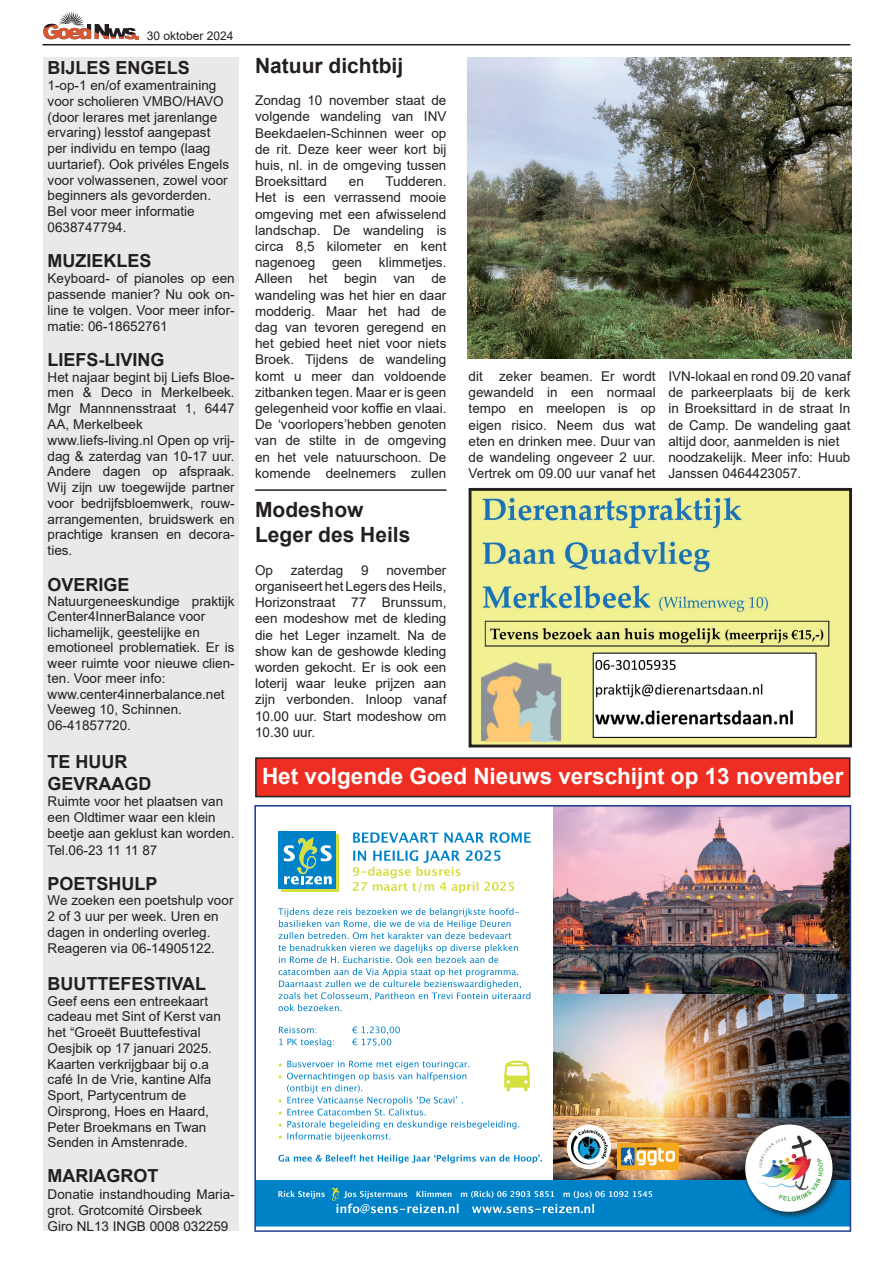
<style>
.page{position:relative;width:893px;height:1263px;background:#fff}
.page>*{position:absolute;margin:0;border:0;box-sizing:border-box;transform-origin:0 0}
.t1{font:700 22.5px "Arial";color:#fff}
.t2{font:700 21px/25.2px "Arial";color:#231f20}
.t3{font:700 18px/21.6px "Arial";color:#231f20}
.t4{font:13.5px/16.2px "Arial";color:#231f20}
.t5{font:12px "Arial";color:#231f20}
</style>
<div class="page">
<hr style="left:43px;top:44px;width:807px;height:1px;background:#231f20">
<svg style="left:43px;top:12px;width:96px;height:27px"></svg>
<div style="left:470px;top:489px;width:381px;height:257px;background:#f2f192"></div>
<div style="left:469px;top:488px;width:383px;height:259px;border:3px solid #231f20"></div>
<img style="left:482px;top:496px;width:348px;height:245px">
<div style="left:678px;top:658px;width:124px;height:19px;background:#fff"></div>
<div style="left:256px;top:758px;width:594px;height:38px;background:#ee2e22"></div>
<div style="left:255px;top:757px;width:595px;height:40px;border:2px solid #231f20"></div>
<img style="left:257px;top:808px;width:591px;height:418px">
<img style="left:618px;top:1143px;width:60px;height:27px">
<div style="left:567px;top:1125px;width:44px;height:44px;background:#fff;border-radius:50%"></div>
<img style="left:570px;top:1128px;width:39px;height:38px">
<div style="left:254px;top:805px;width:597px;height:427px;border:2px solid #253f8e"></div>
<div style="left:43px;top:57px;width:196px;height:1174px;background:#e9e9e9"></div>
<img style="left:467px;top:57px;width:384px;height:301px">
<hr style="left:255px;top:489px;width:191px;height:2px;background:#231f20">
<p class="t5" style="left:147px;top:27px;width:88px">30 oktober 2024</p>
<h3 class="t3" style="left:48px;top:57px;width:144px">BIJLES ENGELS</h3>
<p class="t4" style="left:48px;top:77px;width:183px;line-height:15.8px">1-op-1 en/of examentraining voor scholieren VMBO/HAVO (door lerares met jarenlange ervaring) lesstof aangepast per individu en tempo (laag uurtarief). Ook privéles Engels voor volwassenen, zowel voor beginners als gevorderden.<br>Bel voor meer informatie<br>0638747794.</p>
<h3 class="t3" style="left:48px;top:250px;width:106px">MUZIEKLES</h3>
<p class="t4" style="left:48px;top:270px;width:189px;text-align:justify">Keyboard- of pianoles op een passende manier? Nu ook on&shy;line te volgen. Voor meer infor&shy;matie: 06-18652761</p>
<h3 class="t3" style="left:48px;top:349px;width:119px">LIEFS-LIVING</h3>
<p class="t4" style="left:48px;top:369px;width:189px;line-height:15.8px">Het najaar begint bij Liefs Bloe&shy;men &amp; Deco in Merkelbeek.<br>Mgr Mannnensstraat 1, 6447<br>AA, Merkelbeek www.liefs-living.nl Open op vrij&shy;dag &amp; zaterdag van 10-17 uur.<br>Andere dagen op afspraak.<br>Wij zijn uw toegewijde partner voor bedrijfsbloemwerk, rouw&shy;arrangementen, bruidswerk en prachtige kransen en decora&shy;ties.</p>
<h3 class="t3" style="left:48px;top:574px;width:84px">OVERIGE</h3>
<p class="t4" style="left:48px;top:593px;width:189px;line-height:15.6px">Natuurgeneeskundige praktijk<br>Center4InnerBalance voor lichamelijk, geestelijke en emotioneel problematiek. Er is weer ruimte voor nieuwe clien&shy;ten. Voor meer info: www.center4innerbalance.net<br>Veeweg 10, Schinnen.<br>06-41857720.</p>
<h3 class="t3" style="left:48px;top:751px;width:106px">TE HUUR<br>GEVRAAGD</h3>
<p class="t4" style="left:48px;top:793px;width:188px">Ruimte voor het plaatsen van een Oldtimer waar een klein beetje aan geklust kan worden.<br>Tel.06-23 11 11 87</p>
<h3 class="t3" style="left:48px;top:873px;width:112px">POETSHULP</h3>
<p class="t4" style="left:48px;top:893px;width:187px">We zoeken een poetshulp voor<br>2 of 3 uur per week. Uren en dagen in onderling overleg.<br>Reageren via 06-14905122.</p>
<h3 class="t3" style="left:48px;top:973px;width:160px">BUUTTEFESTIVAL</h3>
<p class="t4" style="left:48px;top:993px;width:175px;line-height:15.8px">Geef eens een entreekaart cadeau met Sint of Kerst van het “Groeët Buuttefestival<br>Oesjbik op 17 januari 2025.<br>Kaarten verkrijgbaar bij o.a café In de Vrie, kantine Alfa<br>Sport, Partycentrum de<br>Oirsprong, Hoes en Haard,<br>Peter Broekmans en Twan<br>Senden in Amstenrade.</p>
<h3 class="t3" style="left:48px;top:1165px;width:112px">MARIAGROT</h3>
<p class="t4" style="left:48px;top:1185px;width:189px">Donatie instandhouding Maria&shy;grot. Grotcomité Oirsbeek<br>Giro NL13 INGB 0008 032259</p>
<h2 class="t2" style="left:255px;top:53px;width:150px">Natuur dichtbij</h2>
<p class="t4" style="left:255px;top:92px;width:193px;text-align:justify">Zondag 10 november staat de volgende wandeling van INV Beekdaelen-Schinnen weer op de rit. Deze keer weer kort bij huis, nl. in de omgeving tussen Broeksittard</p>
<p class="t4" style="left:255px;top:173px;width:193px;text-align:justify;text-indent:130px">Tudderen.<br>Het is een verrassend mooie omgeving met een afwisselend landschap. De wandeling is circa 8,5 kilometer en kent nagenoeg</p>
<p class="t4" style="left:349px;top:173px;width:17px">en</p>
<p class="t4" style="left:255px;top:254px;width:193px;text-align:justify;text-indent:124px">klimmetjes.<br>Alleen het begin van de wandeling was het hier en daar modderig. Maar het had de dag van tevoren geregend en het gebied heet niet voor niets Broek. Tijdens de wandeling komt u meer dan voldoende zitbanken tegen. Maar er is geen gelegenheid voor koffie en vlaai.<br>De ‘voorlopers’hebben genoten van de stilte in de omgeving en het vele natuurschoon. De komende deelnemers zullen</p>
<p class="t4" style="left:332px;top:254px;width:32px">geen</p>
<h2 class="t2" style="left:255px;top:497px;width:157px">Modeshow<br>Leger des Heils</h2>
<p class="t4" style="left:255px;top:562px;width:20px">Op</p>
<p class="t4" style="left:291px;top:562px;width:54px">zaterdag</p>
<p class="t4" style="left:361px;top:562px;width:9px">9</p>
<p class="t4" style="left:255px;top:562px;width:193px;text-align:justify;text-indent:131px">november organiseert het Legers des Heils, Horizonstraat 77 Brunssum, een modeshow met de kleding die het Leger inzamelt. Na de show kan de geshowde kleding worden gekocht. Er is ook een loterij waar leuke prijzen aan zijn verbonden. Inloop vanaf 10.00 uur. Start modeshow om 10.30 uur.</p>
<p class="t4" style="left:469px;top:368px;width:189px;text-align:justify">dit zeker beamen. Er wordt gewandeld in een normaal tempo en meelopen is op eigen risico. Neem dus wat eten en drinken mee. Duur van de wandeling ongeveer 2 uur.<br>Vertrek om 09.00 uur vanaf het</p>
<p class="t4" style="left:668px;top:368px;width:183px">IVN-lokaal en rond 09.20 vanaf de parkeerplaats bij de kerk in Broeksittard in de straat In de Camp. De wandeling gaat altijd door, aanmelden is niet noodzakelijk. Meer info: Huub<br>Janssen 0464423057.</p>
<h1 class="t1" style="left:262px;top:760px;width:583px">Het volgende Goed Nieuws verschijnt op 13 november</h1>
</div>
